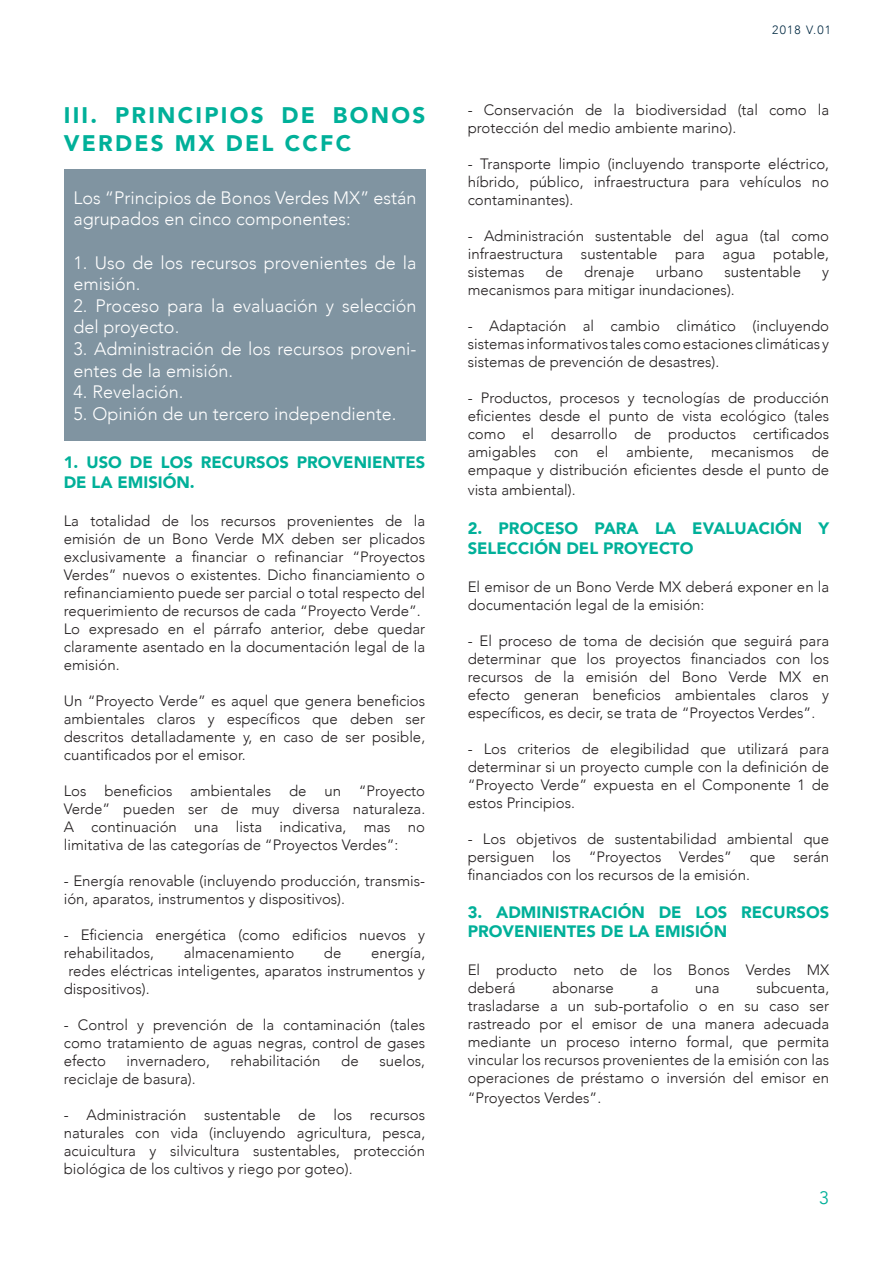
<style>
.page{position:relative;width:893px;height:1263px;background:#fff}
.page>*{position:absolute;margin:0;border:0;box-sizing:border-box;transform-origin:0 0}
.t1{font:900 22.5px/28.8px "Avenir";letter-spacing:.1em;color:#00b099}
.t2{font:300 18px/21.6px "Avenir";color:#fff}
.t3{font:18px "Avenir";color:#00b099}
.t4{font:900 16.5px/19.8px "Avenir";color:#00b099}
.t5{font:300 15px/18px "Avenir";color:#231f20;text-align:justify}
.t6{font:300 12px "Avenir";letter-spacing:.1em;color:#002942}
</style>
<div class="page">
<div style="left:64px;top:169px;width:361px;height:271px;background:#8094a1"></div>
<p class="t1" style="left:64px;top:100px;width:363px">III. PRINCIPIOS DE BONOS<br>VERDES MX DEL CCFC</p>
<p class="t2" style="left:74px;top:187px;width:344px">Los “Principios de Bonos Verdes MX” están agrupados en cinco componentes:</p>
<p class="t2" style="left:74px;top:252px;width:344px">1. Uso de los recursos provenientes de la emisión.</p>
<p class="t2" style="left:74px;top:295px;width:344px">2. Proceso para la evaluación y selección del proyecto.</p>
<p class="t2" style="left:74px;top:338px;width:344px">3. Administración de los recursos proveni&shy;entes de la emisión.</p>
<p class="t2" style="left:74px;top:381px;width:111px">4. Revelación.</p>
<p class="t2" style="left:74px;top:403px;width:324px">5. Opinión de un tercero independiente.</p>
<p class="t4" style="left:64px;top:452px;width:363px">1. USO DE LOS RECURSOS PROVENIENTES<br>DE LA EMISIÓN.</p>
<p class="t5" style="left:64px;top:512px;width:363px">La totalidad de los recursos provenientes de la emisión de un Bono Verde MX deben ser plicados exclusivamente a financiar o refinanciar “Proyectos Verdes” nuevos o existentes. Dicho financiamiento o refinanciamiento puede ser parcial o total respecto del requerimiento de recursos de cada “Proyecto Verde”.</p>
<p class="t5" style="left:64px;top:620px;width:363px">Lo expresado en el párrafo anterior, debe quedar claramente asentado en la documentación legal de la emisión.</p>
<p class="t5" style="left:64px;top:692px;width:363px">Un “Proyecto Verde” es aquel que genera beneficios ambientales claros y específicos que deben ser descritos detalladamente y, en caso de ser posible, cuantificados por el emisor.</p>
<p class="t5" style="left:64px;top:782px;width:363px">Los beneficios ambientales de un “Proyecto Verde” pueden ser de muy diversa naturaleza.<br>A continuación una lista indicativa, mas no limitativa de las categorías de “Proyectos Verdes”:</p>
<p class="t5" style="left:64px;top:872px;width:363px">- Energía renovable (incluyendo producción, transmis&shy;ión, aparatos, instrumentos y dispositivos).</p>
<p class="t5" style="left:64px;top:926px;width:363px">- Eficiencia energética (como edificios nuevos y rehabilitados,</p>
<p class="t5" style="left:184px;top:944px;width:112px">almacenamiento</p>
<p class="t5" style="left:324px;top:944px;width:19px">de</p>
<p class="t5" style="left:371px;top:944px;width:56px">energía,</p>
<p class="t5" style="left:69px;top:962px;width:358px">redes eléctricas inteligentes, aparatos instrumentos y</p>
<p class="t5" style="left:64px;top:980px;width:87px">dispositivos).</p>
<p class="t5" style="left:64px;top:1016px;width:363px">- Control y prevención de la contaminación (tales como tratamiento de aguas negras, control de gases efecto</p>
<p class="t5" style="left:127px;top:1052px;width:85px">invernadero,</p>
<p class="t5" style="left:231px;top:1052px;width:92px">rehabilitación</p>
<p class="t5" style="left:341px;top:1052px;width:19px">de</p>
<p class="t5" style="left:379px;top:1052px;width:47px">suelos,</p>
<p class="t5" style="left:64px;top:1070px;width:133px">reciclaje de basura).</p>
<p class="t5" style="left:64px;top:1106px;width:363px">- Administración sustentable de los recursos naturales con vida (incluyendo agricultura, pesca, acuicultura y silvicultura sustentables, protección biológica de los cultivos y riego por goteo).</p>
<p class="t6" style="left:772px;top:23px;width:60px">2018 V.01</p>
<p class="t5" style="left:468px;top:101px;width:363px">- Conservación de la biodiversidad (tal como la protección del medio ambiente marino).</p>
<p class="t5" style="left:468px;top:155px;width:363px">- Transporte limpio (incluyendo transporte eléctrico, híbrido, público, infraestructura para vehículos no contaminantes).</p>
<p class="t5" style="left:468px;top:227px;width:363px">- Administración sustentable del agua (tal como infraestructura sustentable para agua potable, sistemas</p>
<p class="t5" style="left:546px;top:263px;width:19px">de</p>
<p class="t5" style="left:584px;top:263px;width:52px">drenaje</p>
<p class="t5" style="left:656px;top:263px;width:49px">urbano</p>
<p class="t5" style="left:724px;top:263px;width:78px">sustentable</p>
<p class="t5" style="left:822px;top:263px;width:8px">y</p>
<p class="t5" style="left:468px;top:281px;width:269px">mecanismos para mitigar inundaciones).</p>
<p class="t5" style="left:468px;top:317px;width:363px">- Adaptación al cambio climático (incluyendo sistemas informativos tales como estaciones climáticas y sistemas de prevención de desastres).</p>
<p class="t5" style="left:468px;top:389px;width:363px">- Productos, procesos y tecnologías de producción eficientes desde el punto de vista ecológico (tales como el desarrollo de productos certificados amigables con el ambiente, mecanismos de empaque y distribución eficientes desde el punto de</p>
<p class="t5" style="left:468px;top:480px;width:109px">vista ambiental).</p>
<p class="t4" style="left:468px;top:518px;width:363px">2. PROCESO PARA LA EVALUACIÓN Y<br>SELECCIÓN DEL PROYECTO</p>
<p class="t5" style="left:468px;top:578px;width:363px">El emisor de un Bono Verde MX deberá exponer en la documentación legal de la emisión:</p>
<p class="t5" style="left:468px;top:632px;width:363px">- El proceso de toma de decisión que seguirá para determinar que los proyectos financiados con los recursos de la emisión del Bono Verde MX en efecto generan beneficios ambientales claros y específicos, es decir, se trata de “Proyectos Verdes”.</p>
<p class="t5" style="left:468px;top:740px;width:363px">- Los criterios de elegibilidad que utilizará para determinar si un proyecto cumple con la definición de “Proyecto Verde” expuesta en el Componente 1 de estos Principios.</p>
<p class="t5" style="left:468px;top:830px;width:363px">- Los objetivos de sustentabilidad ambiental que persiguen los “Proyectos Verdes” que serán financiados con los recursos de la emisión.</p>
<p class="t4" style="left:468px;top:901px;width:363px">3. ADMINISTRACIÓN DE LOS RECURSOS<br>PROVENIENTES DE LA EMISIÓN</p>
<p class="t5" style="left:468px;top:961px;width:363px">El producto neto de los Bonos Verdes MX deberá</p>
<p class="t5" style="left:468px;top:979px;width:363px;text-indent:289px">subcuenta, trasladarse a un sub-portafolio o en su caso ser rastreado por el emisor de una manera adecuada mediante un proceso interno formal, que permita vincular los recursos provenientes de la emisión con las operaciones de préstamo o inversión del emisor en</p>
<p class="t5" style="left:468px;top:1089px;width:135px">“Proyectos Verdes”.</p>
<p class="t5" style="left:552px;top:979px;width:63px">abonarse</p>
<p class="t5" style="left:651px;top:979px;width:9px">a</p>
<p class="t5" style="left:695px;top:979px;width:26px">una</p>
<p class="t3" style="left:819px;top:1187px;width:12px">3</p>
</div>
